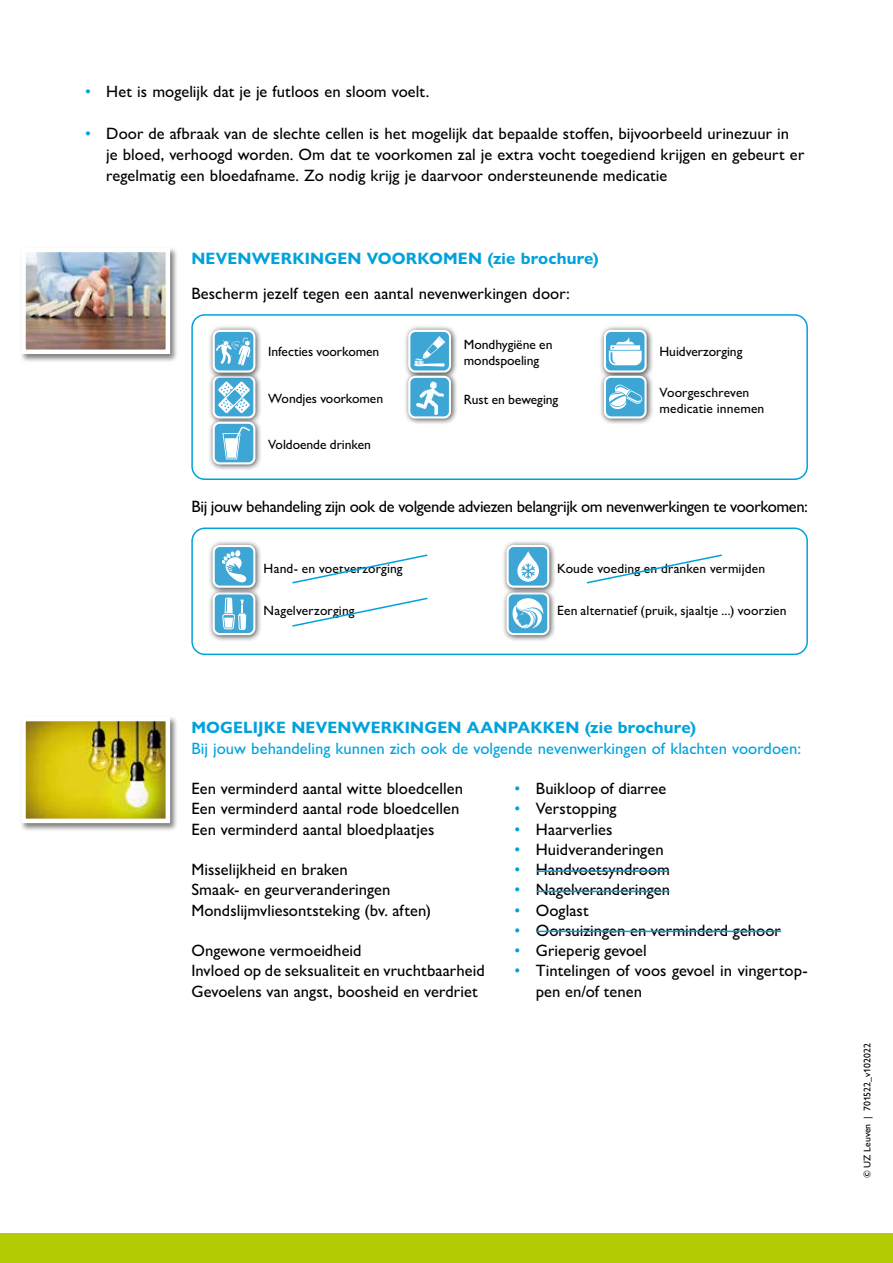
<style>
.page{position:relative;width:893px;height:1263px;background:#fff}
.page>*{position:absolute;margin:0;border:0;box-sizing:border-box;transform-origin:0 0}
.t1{font:500 16.5px/20.2px "Gill Sans Nova";letter-spacing:.005em;color:#000}
.t2{font:500 16.5px "Gill Sans Nova";letter-spacing:-.025em;color:#000}
.t3{font:700 16.5px "Gill Sans Nova";letter-spacing:.01em;color:#00a2dc}
.t4{font:500 16.5px "Gill Sans Nova";color:#00a2dc}
.t5{font:500 13.5px/16.5px "Gill Sans Nova";letter-spacing:.005em;color:#000}
.t6{font:500 9.75px "Gill Sans Nova";letter-spacing:.005em;color:#000}
.s1{color:#00a2dc}
</style>
<div class="page">
<div style="left:0;top:1233px;width:893px;height:30px;background:#b4cc04"></div>
<div style="left:403px;top:325px;width:55px;height:55px;background:#000;opacity:.75"></div>
<div style="left:409px;top:331px;width:41px;height:41px;background:#3ea6d5;border-radius:6px"></div>
<div style="left:408px;top:330px;width:43px;height:43px;border:2px solid #fff;border-radius:6px"></div>
<div style="left:208px;top:587px;width:55px;height:55px;background:#000;opacity:.75"></div>
<div style="left:214px;top:593px;width:40px;height:41px;background:#3ea6d5;border-radius:6px"></div>
<div style="left:213px;top:592px;width:42px;height:43px;border:2px solid #fff;border-radius:6px"></div>
<div style="left:208px;top:371px;width:55px;height:55px;background:#000;opacity:.75"></div>
<div style="left:214px;top:377px;width:40px;height:40px;background:#3ea6d5;border-radius:6px"></div>
<div style="left:213px;top:376px;width:42px;height:43px;border:2px solid #fff;border-radius:6px"></div>
<div style="left:501px;top:587px;width:55px;height:55px;background:#000;opacity:.75"></div>
<div style="left:508px;top:593px;width:40px;height:41px;background:#3ea6d5;border-radius:6px"></div>
<div style="left:506px;top:592px;width:43px;height:43px;border:2px solid #fff;border-radius:6px"></div>
<div style="left:208px;top:417px;width:55px;height:55px;background:#000;opacity:.75"></div>
<div style="left:214px;top:423px;width:40px;height:40px;background:#3ea6d5;border-radius:6px"></div>
<div style="left:213px;top:422px;width:42px;height:42px;border:2px solid #fff;border-radius:6px"></div>
<div style="left:599px;top:325px;width:55px;height:55px;background:#000;opacity:.75"></div>
<div style="left:605px;top:331px;width:41px;height:41px;background:#3ea6d5;border-radius:6px"></div>
<div style="left:604px;top:330px;width:43px;height:43px;border:2px solid #fff;border-radius:6px"></div>
<div style="left:208px;top:325px;width:55px;height:55px;background:#000;opacity:.75"></div>
<div style="left:214px;top:331px;width:40px;height:41px;background:#3ea6d5;border-radius:6px"></div>
<div style="left:213px;top:330px;width:42px;height:43px;border:2px solid #fff;border-radius:6px"></div>
<div style="left:501px;top:540px;width:55px;height:55px;background:#000;opacity:.75"></div>
<div style="left:508px;top:546px;width:40px;height:41px;background:#3ea6d5;border-radius:6px"></div>
<div style="left:506px;top:545px;width:43px;height:43px;border:2px solid #fff;border-radius:6px"></div>
<div style="left:403px;top:371px;width:55px;height:55px;background:#000;opacity:.75"></div>
<img style="left:411px;top:379px;width:37px;height:37px">
<div style="left:408px;top:376px;width:43px;height:43px;border:2px solid #fff;border-radius:6px"></div>
<div style="left:208px;top:540px;width:55px;height:55px;background:#000;opacity:.75"></div>
<div style="left:214px;top:546px;width:40px;height:41px;background:#3ea6d5;border-radius:6px"></div>
<div style="left:213px;top:545px;width:42px;height:43px;border:2px solid #fff;border-radius:6px"></div>
<div style="left:599px;top:371px;width:55px;height:55px;background:#000;opacity:.75"></div>
<div style="left:605px;top:377px;width:41px;height:40px;background:#3ea6d5;border-radius:6px"></div>
<div style="left:604px;top:376px;width:43px;height:43px;border:2px solid #fff;border-radius:6px"></div>
<svg style="left:218px;top:381px;width:32px;height:32px"></svg>
<svg style="left:222px;top:426px;width:28px;height:33px"></svg>
<svg style="left:414px;top:336px;width:32px;height:31px"></svg>
<svg style="left:513px;top:598px;width:30px;height:31px"></svg>
<svg style="left:609px;top:337px;width:33px;height:28px"></svg>
<svg style="left:222px;top:550px;width:25px;height:33px"></svg>
<svg style="left:222px;top:598px;width:24px;height:32px"></svg>
<svg style="left:517px;top:551px;width:22px;height:31px"></svg>
<svg style="left:609px;top:384px;width:34px;height:25px"></svg>
<svg style="left:216px;top:337px;width:35px;height:29px"></svg>
<div style="left:20px;top:716px;width:158px;height:116px;background:#000;opacity:.5"></div>
<img style="left:26px;top:722px;width:139px;height:96px">
<div style="left:21px;top:717px;width:149px;height:106px;border:4px solid #fff"></div>
<div style="left:20px;top:247px;width:158px;height:116px;background:#000;opacity:.5"></div>
<img style="left:26px;top:253px;width:139px;height:96px">
<div style="left:21px;top:248px;width:149px;height:106px;border:4px solid #fff"></div>
<svg style="left:586px;top:554px;width:136px;height:30px"></svg>
<svg style="left:292px;top:554px;width:136px;height:30px"></svg>
<svg style="left:292px;top:597px;width:136px;height:30px"></svg>
<div style="left:191px;top:314px;width:617px;height:166px;border:2px solid #00a2dc;border-radius:13px"></div>
<div style="left:191px;top:527px;width:617px;height:128px;border:2px solid #00a2dc;border-radius:13px"></div>
<hr style="left:537px;top:870px;width:131px;height:2px;background:#00a2dc">
<hr style="left:537px;top:891px;width:132px;height:1px;background:#00a2dc">
<hr style="left:537px;top:931px;width:244px;height:1px;background:#00a2dc">
<p class="t1" style="left:85px;top:81px;width:346px"><span class="s1">•</span> Het is mogelijk dat je je futloos en sloom voelt.</p>
<p class="t1" style="left:106px;top:123px;width:700px;line-height:21px;text-indent:-21px"><span class="s1">•</span> Door de afbraak van de slechte cellen is het mogelijk dat bepaalde stoffen, bijvoorbeeld urinezuur in je bloed, verhoogd worden. Om dat te voorkomen zal je extra vocht toegediend krijgen en gebeurt er regelmatig een bloedafname. Zo nodig krijg je daarvoor ondersteunende medicatie</p>
<p class="t3" style="left:191px;top:248px;width:409px">NEVENWERKINGEN VOORKOMEN (zie brochure)</p>
<p class="t1" style="left:191px;top:283px;width:380px">Bescherm jezelf tegen een aantal nevenwerkingen door:</p>
<p class="t5" style="left:268px;top:343px;width:113px">Infecties voorkomen</p>
<p class="t5" style="left:268px;top:390px;width:116px">Wondjes voorkomen</p>
<p class="t5" style="left:268px;top:436px;width:104px">Voldoende drinken</p>
<p class="t5" style="left:464px;top:336px;width:90px">Mondhygiëne en mondspoeling</p>
<p class="t5" style="left:464px;top:391px;width:96px">Rust en beweging</p>
<p class="t5" style="left:659px;top:343px;width:84px">Huidverzorging</p>
<p class="t5" style="left:659px;top:384px;width:106px">Voorgeschreven medicatie innemen</p>
<p class="t2" style="left:191px;top:497px;width:618px">Bij jouw behandeling zijn ook de volgende adviezen belangrijk om nevenwerkingen te voorkomen:</p>
<p class="t5" style="left:264px;top:560px;width:141px">Hand- en voetverzorging</p>
<p class="t5" style="left:264px;top:602px;width:93px">Nagelverzorging</p>
<p class="t5" style="left:557px;top:560px;width:210px">Koude voeding en dranken vermijden</p>
<p class="t5" style="left:557px;top:602px;width:231px">Een alternatief (pruik, sjaaltje ...) voorzien</p>
<p class="t3" style="left:191px;top:717px;width:506px">MOGELIJKE NEVENWERKINGEN AANPAKKEN (zie brochure)</p>
<p class="t4" style="left:191px;top:738px;width:611px">Bij jouw behandeling kunnen zich ook de volgende nevenwerkingen of klachten voordoen:</p>
<p class="t1" style="left:191px;top:778px;width:273px">Een verminderd aantal witte bloedcellen<br>Een verminderd aantal rode bloedcellen<br>Een verminderd aantal bloedplaatjes</p>
<p class="t1" style="left:191px;top:859px;width:241px">Misselijkheid en braken<br>Smaak- en geurveranderingen<br>Mondslijmvliesontsteking (bv. aften)</p>
<p class="t1" style="left:191px;top:940px;width:295px">Ongewone vermoeidheid<br>Invloed op de seksualiteit en vruchtbaarheid<br>Gevoelens van angst, boosheid en verdriet</p>
<p class="t1" style="left:514px;top:778px;width:153px"><span class="s1">•</span> Buikloop of diarree</p>
<p class="t1" style="left:514px;top:798px;width:104px"><span class="s1">•</span> Verstopping</p>
<p class="t1" style="left:514px;top:819px;width:99px"><span class="s1">•</span> Haarverlies</p>
<p class="t1" style="left:514px;top:839px;width:151px"><span class="s1">•</span> Huidveranderingen</p>
<p class="t1" style="left:514px;top:859px;width:157px"><span class="s1">•</span> Handvoetsyndroom</p>
<p class="t1" style="left:514px;top:879px;width:157px"><span class="s1">•</span> Nagelveranderingen</p>
<p class="t1" style="left:514px;top:900px;width:76px"><span class="s1">•</span> Ooglast</p>
<p class="t1" style="left:514px;top:920px;width:268px"><span class="s1">•</span> Oorsuizingen en verminderd gehoor</p>
<p class="t1" style="left:514px;top:940px;width:134px"><span class="s1">•</span> Grieperig gevoel</p>
<p class="t1" style="left:536px;top:960px;width:274px;text-indent:-21px"><span class="s1">•</span> Tintelingen of voos gevoel in vingertop&shy;pen en/of tenen</p>
<p class="t6" style="left:861px;top:1178px;width:136px;rotate:-90deg">© UZ Leuven | 701522_v102022</p>
</div>
